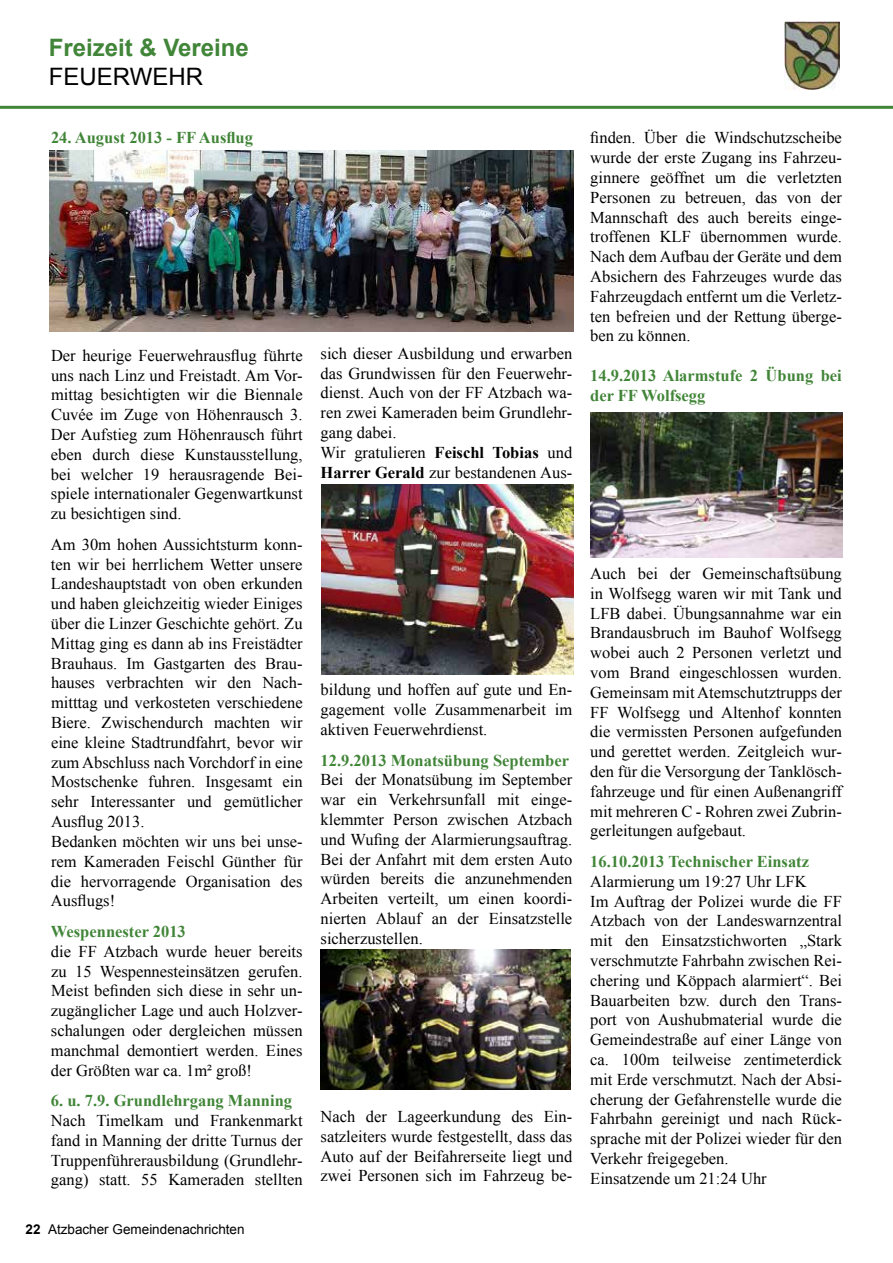
<style>
.page{position:relative;width:893px;height:1263px;background:#fff}
.page>*{position:absolute;margin:0;border:0;box-sizing:border-box;transform-origin:0 0}
.t1{font:700 24px "Arial";color:#418538}
.t2{font:24px "Arial";color:#000}
.t3{font:16.5px/19.8px "Times New Roman";color:#000;text-align:justify}
.t4{font:700 16.5px/19.8px "Times New Roman";color:#418538}
.t5{font:13.5px "Arial";color:#000}
.s1{font-weight:700}
</style>
<div class="page">
<hr style="left:0;top:106px;width:893px;height:3px;background:#418538">
<img style="left:784px;top:21px;width:56px;height:68px">
<img style="left:50px;top:150px;width:523px;height:182px">
<img style="left:322px;top:485px;width:251px;height:190px">
<img style="left:320px;top:950px;width:251px;height:139px">
<img style="left:590px;top:412px;width:252px;height:145px">
<h1 class="t1" style="left:49px;top:32px;width:202px">Freizeit &amp; Vereine</h1>
<h1 class="t2" style="left:49px;top:61px;width:33px">FEUERWE</h1>
<h1 class="t2" style="left:168px;top:61px;width:34px">HR</h1>
<p class="t4" style="left:51px;top:127px;width:204px">24. August 2013 - FF Ausflug</p>
<p class="t3" style="left:51px;top:345px;width:253px">Der heurige Feuerwehrausflug führte uns nach Linz und Freistadt. Am Vor&shy;mittag besichtigten wir die Biennale Cuvée im Zuge von Höhenrausch 3.<br>Der Aufstieg zum Höhenrausch führt eben durch diese Kunstausstellung, bei welcher 19 herausragende Bei&shy;spiele internationaler Gegenwartkunst zu besichtigen sind.</p>
<p class="t3" style="left:51px;top:534px;width:253px;text-align:left">Am 30m hohen Aussichtsturm konn&shy;ten wir bei herrlichem Wetter unsere Landeshauptstadt von oben erkunden und haben gleichzeitig wieder Einiges über die Linzer Geschichte gehört. Zu Mittag ging es dann ab ins Freistädter Brauhaus. Im Gastgarten des Brau&shy;hauses verbrachten wir den Nach&shy;mitttag und verkosteten verschiedene Biere. Zwischendurch machten wir eine kleine Stadtrundfahrt, bevor wir zum Abschluss nach Vorchdorf in eine Mostschenke fuhren. Insgesamt ein sehr Interessanter und gemütlicher Ausflug 2013.<br>Bedanken möchten wir uns bei unse&shy;rem Kameraden Feischl Günther für die hervorragende Organisation des Ausflugs!</p>
<p class="t4" style="left:51px;top:921px;width:136px">Wespennester 2013</p>
<p class="t3" style="left:51px;top:941px;width:253px">die FF Atzbach wurde heuer bereits zu 15 Wespennesteinsätzen gerufen.<br>Meist befinden sich diese in sehr un&shy;zugänglicher Lage und auch Holzver&shy;schalungen oder dergleichen müssen manchmal demontiert werden. Eines der Größten war ca. 1m² groß!</p>
<p class="t4" style="left:51px;top:1090px;width:243px">6. u. 7.9. Grundlehrgang Manning</p>
<p class="t3" style="left:51px;top:1110px;width:253px">Nach Timelkam und Frankenmarkt fand in Manning der dritte Turnus der Truppenführerausbildung (Grundlehr&shy;gang) statt. 55 Kameraden stellten</p>
<p class="t5" style="left:26px;top:1220px;width:221px"><span class="s1">22</span> Atzbacher Gemeindenachrichten</p>
<p class="t3" style="left:321px;top:343px;width:253px;text-align:left">sich dieser Ausbildung und erwarben das Grundwissen für den Feuerwehr&shy;dienst. Auch von der FF Atzbach wa&shy;ren zwei Kameraden beim Grundlehr&shy;gang dabei.<br>Wir gratulieren <span class="s1">Feischl Tobias</span> und<br><span class="s1">Harrer Gerald</span> zur bestandenen Aus-</p>
<p class="t3" style="left:321px;top:680px;width:253px">bildung und hoffen auf gute und En&shy;gagement volle Zusammenarbeit im aktiven Feuerwehrdienst.</p>
<p class="t4" style="left:321px;top:750px;width:250px">12.9.2013 Monatsübung September</p>
<p class="t3" style="left:321px;top:770px;width:253px">Bei der Monatsübung im September war ein Verkehrsunfall mit einge&shy;klemmter Person zwischen Atzbach und Wufing der Alarmierungsauftrag.<br>Bei der Anfahrt mit dem ersten Auto würden bereits die anzunehmenden Arbeiten verteilt, um einen koordi&shy;nierten Ablauf an der Einsatzstelle sicherzustellen.</p>
<p class="t3" style="left:321px;top:1106px;width:253px">Nach der Lageerkundung des Ein&shy;satzleiters wurde festgestellt, dass das Auto auf der Beifahrerseite liegt und zwei Personen sich im Fahrzeug be-</p>
<p class="t3" style="left:590px;top:128px;width:253px">finden. Über die Windschutzscheibe wurde der erste Zugang ins Fahrzeu&shy;ginnere geöffnet um die verletzten Personen zu betreuen, das von der Mannschaft des auch bereits einge&shy;troffenen KLF übernommen wurde.<br>Nach dem Aufbau der Geräte und dem Absichern des Fahrzeuges wurde das Fahrzeugdach entfernt um die Verletz&shy;ten befreien und der Rettung überge&shy;ben zu können.</p>
<p class="t4" style="left:590px;top:365px;width:253px">14.9.2013 Alarmstufe 2 Übung bei der FF Wolfsegg</p>
<p class="t3" style="left:590px;top:563px;width:253px">Auch bei der Gemeinschaftsübung in Wolfsegg waren wir mit Tank und LFB dabei. Übungsannahme war ein Brandausbruch im Bauhof Wolfsegg wobei auch 2 Personen verletzt und vom Brand eingeschlossen wurden.<br>Gemeinsam mit Atemschutztrupps der FF Wolfsegg und Altenhof konnten die vermissten Personen aufgefunden und gerettet werden. Zeitgleich wur&shy;den für die Versorgung der Tanklösch&shy;fahrzeuge und für einen Außenangriff mit mehreren C - Rohren zwei Zubrin&shy;gerleitungen aufgebaut.</p>
<p class="t4" style="left:590px;top:851px;width:220px">16.10.2013 Technischer Einsatz</p>
<p class="t3" style="left:590px;top:871px;width:253px;text-align:left">Alarmierung um 19:27 Uhr LFK<br>Im Auftrag der Polizei wurde die FF Atzbach von der Landeswarnzentral mit den Einsatzstichworten „Stark verschmutzte Fahrbahn zwischen Rei&shy;chering und Köppach alarmiert“. Bei Bauarbeiten bzw. durch den Trans&shy;port von Aushubmaterial wurde die Gemeindestraße auf einer Länge von ca. 100m teilweise zentimeterdick mit Erde verschmutzt. Nach der Absi&shy;cherung der Gefahrenstelle wurde die Fahrbahn gereinigt und nach Rück&shy;sprache mit der Polizei wieder für den Verkehr freigegeben.<br>Einsatzende um 21:24 Uhr</p>
</div>
